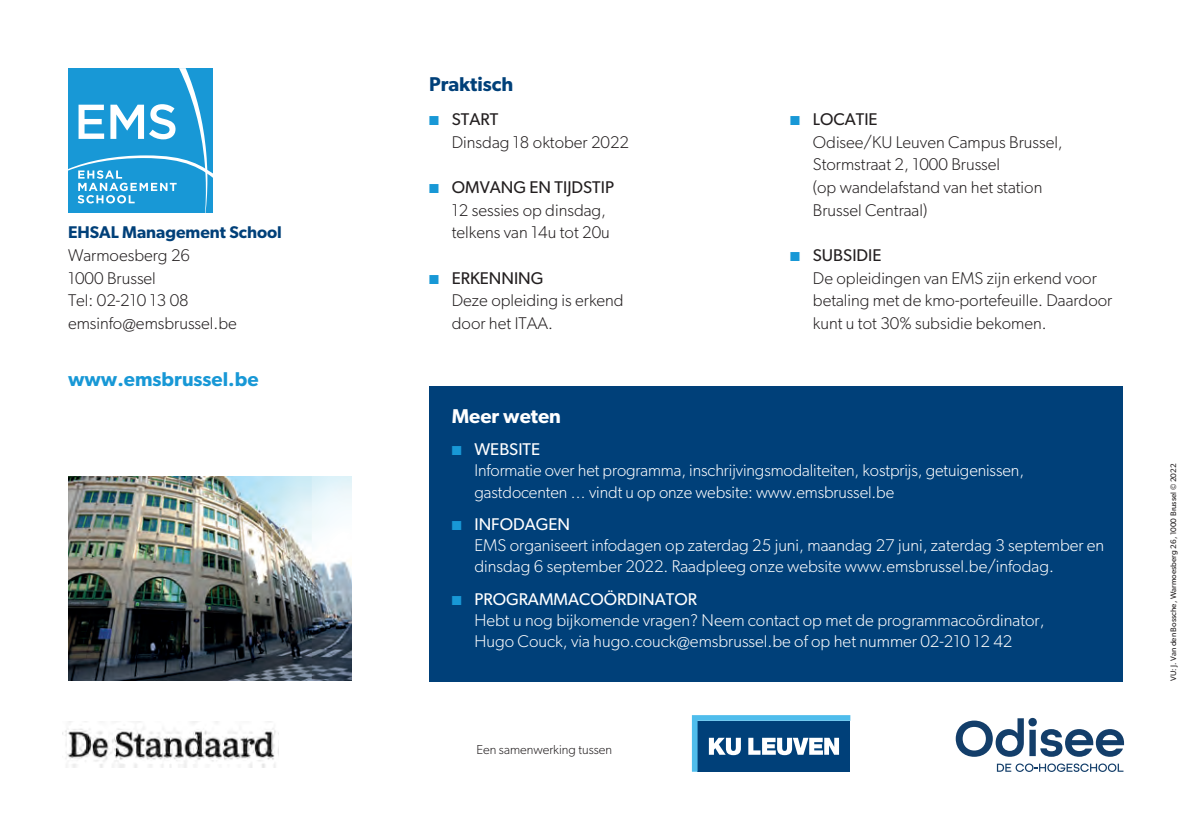
<style>
.page{position:relative;width:1191px;height:840px;background:#fff}
.page>*{position:absolute;margin:0;border:0;box-sizing:border-box;transform-origin:0 0}
.t1{font:600 20px "Gibson";color:#1898d6}
.t2{font:600 20px "Gibson";color:#004079}
.t3{font:600 20px "Gibson";color:#fff}
.t4{font:300 17px/21px "Gibson";color:#fff}
.t5{font:300 17px/22.6px "Gibson";color:#231f20}
.t6{font:17px "Gibson";color:#231f20}
.t7{font:17px "Gibson";color:#fff}
.t8{font:600 17px "Gibson";color:#004079}
.t9{font:300 13px "Gibson";color:#231f20}
.t10{font:8px "Gibson";color:#231f20}
.s1{color:#1898d6}
</style>
<div class="page">
<img style="left:68px;top:476px;width:283px;height:204px">
<div style="left:429px;top:386px;width:694px;height:294px;background:#004079"></div>
<svg style="left:692px;top:715px;width:158px;height:56px;background:#35709e"></svg>
<svg style="left:68px;top:68px;width:145px;height:145px;background:#3aa7dc"></svg>
<svg style="left:955px;top:717px;width:169px;height:39px"></svg>
<svg style="left:997px;top:763px;width:126px;height:8px"></svg>
<img style="left:62px;top:721px;width:214px;height:46px">
<p class="t8" style="left:68px;top:222px;width:215px">EHSAL Management School</p>
<p class="t5" style="left:68px;top:243px;width:123px">Warmoesberg 26</p>
<p class="t5" style="left:68px;top:266px;width:89px">1000 Brussel</p>
<p class="t5" style="left:68px;top:289px;width:122px">Tel: 02-210 13 08</p>
<p class="t5" style="left:68px;top:311px;width:170px">emsinfo@emsbrussel.be</p>
<p class="t1" style="left:68px;top:367px;width:192px">www.emsbrussel.be</p>
<p class="t2" style="left:429px;top:72px;width:86px">Praktisch</p>
<p class="t6" style="left:429px;top:109px;width:71px"><span class="s1">■</span> START</p>
<p class="t5" style="left:452px;top:130px;width:179px">Dinsdag 18 oktober 2022</p>
<p class="t6" style="left:429px;top:177px;width:186px"><span class="s1">■</span> OMVANG EN TIJDSTIP</p>
<p class="t5" style="left:452px;top:198px;width:159px">12 sessies op dinsdag, telkens van 14u tot 20u</p>
<p class="t6" style="left:429px;top:267px;width:116px"><span class="s1">■</span> ERKENNING</p>
<p class="t5" style="left:452px;top:289px;width:173px">Deze opleiding is erkend door het ITAA.</p>
<p class="t6" style="left:790px;top:109px;width:89px"><span class="s1">■</span> LOCATIE</p>
<p class="t5" style="left:813px;top:130px;width:251px">Odisee/KU Leuven Campus Brussel,<br>Stormstraat 2, 1000 Brussel<br>(op wandelafstand van het station<br>Brussel Centraal)</p>
<p class="t6" style="left:790px;top:245px;width:93px"><span class="s1">■</span> SUBSIDIE</p>
<p class="t5" style="left:813px;top:266px;width:301px">De opleidingen van EMS zijn erkend voor betaling met de kmo-portefeuille. Daardoor kunt u tot 30% subsidie bekomen.</p>
<p class="t3" style="left:452px;top:404px;width:111px">Meer weten</p>
<p class="t7" style="left:452px;top:439px;width:90px"><span class="s1">■</span> WEBSITE</p>
<p class="t4" style="left:474px;top:459px;width:551px">Informatie over het programma, inschrijvingsmodaliteiten, kostprijs, getuigenissen,</p>
<p class="t4" style="left:474px;top:480px;width:421px">gastdocenten … vindt u op onze website: www.emsbrussel.be</p>
<p class="t7" style="left:452px;top:513px;width:120px"><span class="s1">■</span> INFODAGEN</p>
<p class="t4" style="left:474px;top:534px;width:631px">EMS organiseert infodagen op zaterdag 25 juni, maandag 27 juni, zaterdag 3 september en dinsdag 6 september 2022. Raadpleeg onze website www.emsbrussel.be/infodag.</p>
<p class="t7" style="left:452px;top:588px;width:247px"><span class="s1">■</span> PROGRAMMACOÖRDINATOR</p>
<p class="t4" style="left:474px;top:609px;width:571px">Hebt u nog bijkomende vragen? Neem contact op met de programmacoördinator,<br>Hugo Couck, via hugo.couck@emsbrussel.be of op het nummer 02-210 12 42</p>
<p class="t9" style="left:476px;top:741px;width:137px">Een samenwerking tussen</p>
<p class="t10" style="left:1168px;top:680px;width:219px;rotate:-90deg">VU: J. Van den Bossche, Warmoesberg 26, 1000 Brussel © 2022</p>
</div>
